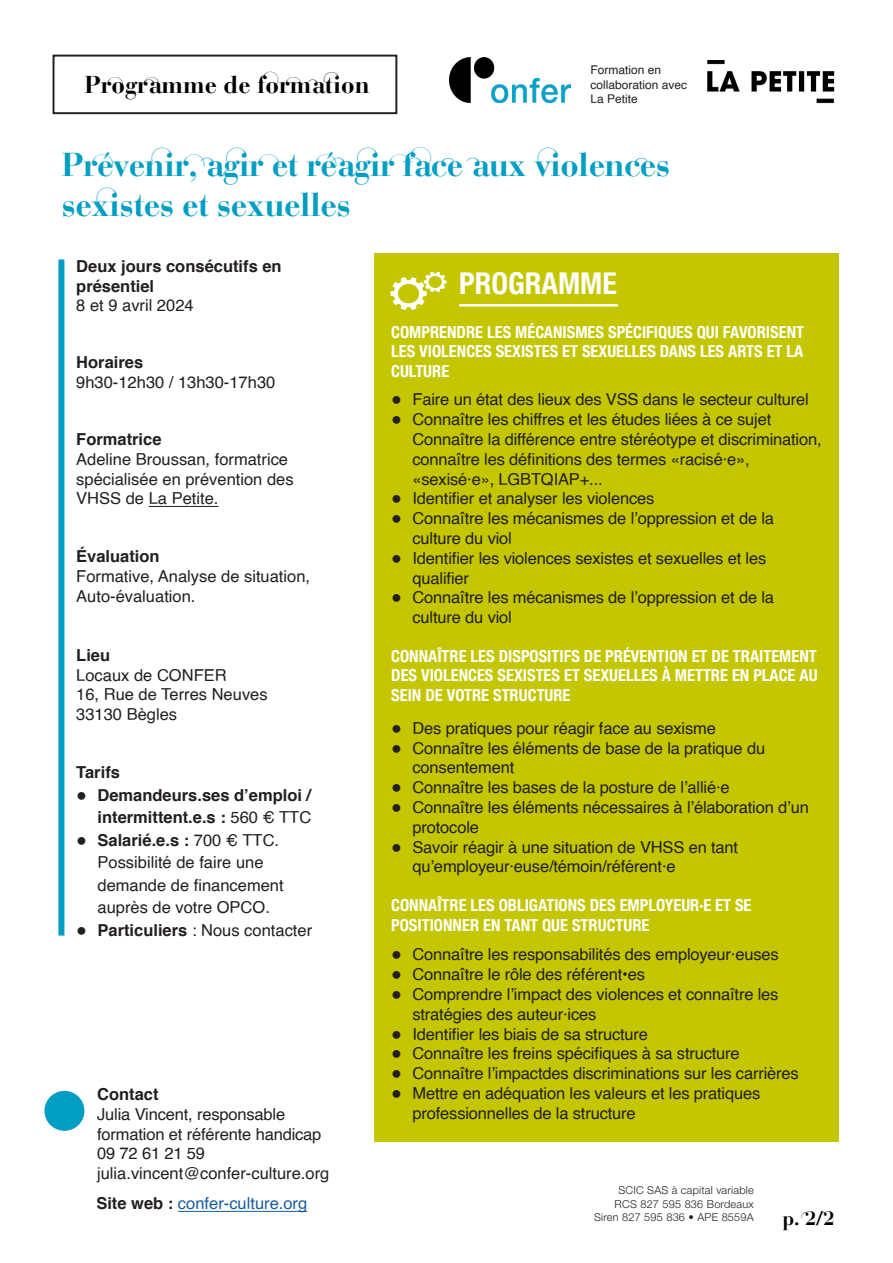
<style>
.page{position:relative;width:893px;height:1263px;background:#fff}
.page>*{position:absolute;margin:0;border:0;box-sizing:border-box;transform-origin:0 0}
.t1{font:700 33px/40.5px "CO";letter-spacing:-.02em;color:#009ec3}
.List_Paragraph{font:700 condensed 30px "Helvetica Neue LT";color:#fff}
.t2{font:700 24.3px "CO";color:#000}
.t3{font:700 19.5px "CO";color:#000}
.t4{font:16.5px/19.8px "Helvetica";letter-spacing:-.01em;color:#231f20}
.List_Paragraph-2{font:700 condensed 16.5px/19.8px "Helvetica Neue LT";color:#fff;text-align:justify}
.t5{font:700 16.5px/19.8px "Helvetica";color:#231f20}
.t6{font:16.5px "Helvetica";color:#175d9e}
.t7{font:12px/14.4px "Helvetica";color:#231f20}
.t8{font:300 10.95px/13px "Helvetica Neue LT";letter-spacing:.02em;color:#231f20;text-align:right}
.s1{font-weight:400;font-size:18px}
.s2{font-weight:400}
.s3{font-size:18px}
.s4{font-weight:700}
.s5{font-weight:700;color:#231f20}
</style>
<div class="page">
<div style="left:44px;top:1091px;width:40px;height:40px;background:#009ec3;border-radius:50%"></div>
<hr style="left:178px;top:1211px;width:129px;height:1px;background:#175d9e">
<img style="left:449px;top:57px;width:122px;height:46px">
<div style="left:53px;top:55px;width:344px;height:59px;border:2px solid #231f20"></div>
<img style="left:707px;top:60px;width:128px;height:43px">
<div style="left:374px;top:254px;width:465px;height:888px;background:#c3c600"></div>
<svg style="left:390px;top:272px;width:56px;height:38px"></svg>
<hr style="left:459px;top:304px;width:159px;height:2px;background:#fff">
<div style="left:58px;top:259px;width:6px;height:676px;background:#009ec3"></div>
<hr style="left:149px;top:506px;width:69px;height:1px;background:#231f20">
<h3 class="t2" style="left:85px;top:70px;width:287px">Programme de formation</h3>
<p class="t7" style="left:590px;top:63px;width:98px">Formation en collaboration avec<br>La Petite</p>
<p class="t1" style="left:62px;top:144px;width:610px">Prévenir, agir et réagir face aux violences sexistes et sexuelles</p>
<p class="t5" style="left:76px;top:256px;width:207px">Deux jours consécutifs en présentiel</p>
<p class="t4" style="left:76px;top:296px;width:119px">8 et 9 avril 2024</p>
<p class="t5" style="left:76px;top:353px;width:68px">Horaires</p>
<p class="t4" style="left:76px;top:373px;width:201px">9h30-12h30 / 13h30-17h30</p>
<p class="t5" style="left:76px;top:429px;width:87px">Formatrice</p>
<p class="t4" style="left:76px;top:450px;width:219px">Adeline Broussan, formatrice spécialisée en prévention des<br>VHSS de La Petite.</p>
<p class="t5" style="left:76px;top:547px;width:85px">Évaluation</p>
<p class="t4" style="left:76px;top:567px;width:235px">Formative, Analyse de situation,<br>Auto-évaluation.</p>
<p class="t5" style="left:76px;top:645px;width:35px">Lieu</p>
<p class="t4" style="left:76px;top:665px;width:152px">Locaux de CONFER</p>
<p class="t4" style="left:76px;top:685px;width:193px">16, Rue de Terres Neuves</p>
<p class="t4" style="left:76px;top:705px;width:102px">33130 Bègles</p>
<p class="t5" style="left:76px;top:762px;width:45px">Tarifs</p>
<p class="t5" style="left:76px;top:784px;width:236px;line-height:22.5px;text-align:right"><span class="s1">●</span> Demandeurs.ses d’emploi / intermittent.e.s : <span class="s2">560 € TTC</span></p>
<p class="t4" style="left:98px;top:829px;width:188px;line-height:22.5px;text-indent:-21px"><span class="s3">●</span> <span class="s4">Salarié.e.s :</span> 700 € TTC.<br>Possibilité de faire une demande de financement auprès de votre OPCO.</p>
<p class="t4" style="left:76px;top:920px;width:237px"><span class="s3">●</span> <span class="s4">Particuliers</span> : Nous contacter</p>
<p class="t5" style="left:97px;top:1084px;width:63px">Contact</p>
<p class="t4" style="left:97px;top:1105px;width:234px">Julia Vincent, responsable formation et référente handicap<br>09 72 61 21 59 julia.vincent@confer-culture.org</p>
<p class="t6" style="left:96px;top:1191px;width:212px"><span class="s5">Site web :</span> confer-culture.org</p>
<p class="List_Paragraph" style="left:459px;top:266px;width:159px">PROGRAMME</p>
<p class="List_Paragraph-2" style="left:391px;top:322px;width:414px">COMPRENDRE LES MÉCANISMES SPÉCIFIQUES QUI FAVORISENT LES VIOLENCES SEXISTES ET SEXUELLES DANS LES ARTS ET LA CULTURE</p>
<p class="t4" style="left:391px;top:390px;width:419px"><span class="s3">●</span> Faire un état des lieux des VSS dans le secteur culturel</p>
<p class="t4" style="left:412px;top:410px;width:411px;text-indent:-21px"><span class="s3">●</span> Connaître les chiffres et les études liées à ce sujet Connaître la différence entre stéréotype et discrimination, connaître les définitions des termes «racisé·e», «sexisé·e», LGBTQIAP+...</p>
<p class="t4" style="left:391px;top:489px;width:265px"><span class="s3">●</span> Identifier et analyser les violences</p>
<p class="t4" style="left:412px;top:509px;width:363px;text-indent:-21px"><span class="s3">●</span> Connaître les mécanismes de l’oppression et de la culture du viol</p>
<p class="t4" style="left:412px;top:548px;width:355px;text-indent:-21px"><span class="s3">●</span> Identifier les violences sexistes et sexuelles et les qualifier</p>
<p class="t4" style="left:412px;top:588px;width:363px;text-indent:-21px"><span class="s3">●</span> Connaître les mécanismes de l’oppression et de la culture du viol</p>
<p class="List_Paragraph-2" style="left:391px;top:646px;width:428px">CONNAÎTRE LES DISPOSITIFS DE PRÉVENTION ET DE TRAITEMENT DES VIOLENCES SEXISTES ET SEXUELLES À METTRE EN PLACE AU SEIN DE VOTRE STRUCTURE</p>
<p class="t4" style="left:391px;top:718px;width:326px"><span class="s3">●</span> Des pratiques pour réagir face au sexisme</p>
<p class="t4" style="left:412px;top:738px;width:354px;text-indent:-21px"><span class="s3">●</span> Connaître les éléments de base de la pratique du consentement</p>
<p class="t4" style="left:391px;top:778px;width:340px"><span class="s3">●</span> Connaître les bases de la posture de l’allié·e</p>
<p class="t4" style="left:412px;top:798px;width:398px;text-indent:-21px"><span class="s3">●</span> Connaître les éléments nécessaires à l’élaboration d’un protocole</p>
<p class="t4" style="left:412px;top:837px;width:327px;text-indent:-21px"><span class="s3">●</span> Savoir réagir à une situation de VHSS en tant qu’employeur·euse/témoin/référent·e</p>
<p class="List_Paragraph-2" style="left:391px;top:895px;width:362px">CONNAÎTRE LES OBLIGATIONS DES EMPLOYEUR·E ET SE<br>POSITIONNER EN TANT QUE STRUCTURE</p>
<p class="t4" style="left:391px;top:945px;width:389px"><span class="s3">●</span> Connaître les responsabilités des employeur·euses</p>
<p class="t4" style="left:391px;top:965px;width:255px"><span class="s3">●</span> Connaître le rôle des référent•es</p>
<p class="t4" style="left:412px;top:985px;width:368px;text-indent:-21px"><span class="s3">●</span> Comprendre l’impact des violences et connaître les stratégies des auteur·ices</p>
<p class="t4" style="left:391px;top:1024px;width:258px"><span class="s3">●</span> Identifier les biais de sa structure</p>
<p class="t4" style="left:391px;top:1044px;width:350px"><span class="s3">●</span> Connaître les freins spécifiques à sa structure</p>
<p class="t4" style="left:391px;top:1064px;width:409px"><span class="s3">●</span> Connaître l’impactdes discriminations sur les carrières</p>
<p class="t4" style="left:412px;top:1084px;width:349px;text-indent:-21px"><span class="s3">●</span> Mettre en adéquation les valeurs et les pratiques professionnelles de la structure</p>
<p class="t8" style="left:594px;top:1184px;width:161px">SCIC SAS à capital variable<br>RCS 827 595 836 Bordeaux<br>Siren 827 595 836 • APE 8559A</p>
<p class="t3" style="left:782px;top:1207px;width:54px">p. 2/2</p>
</div>
